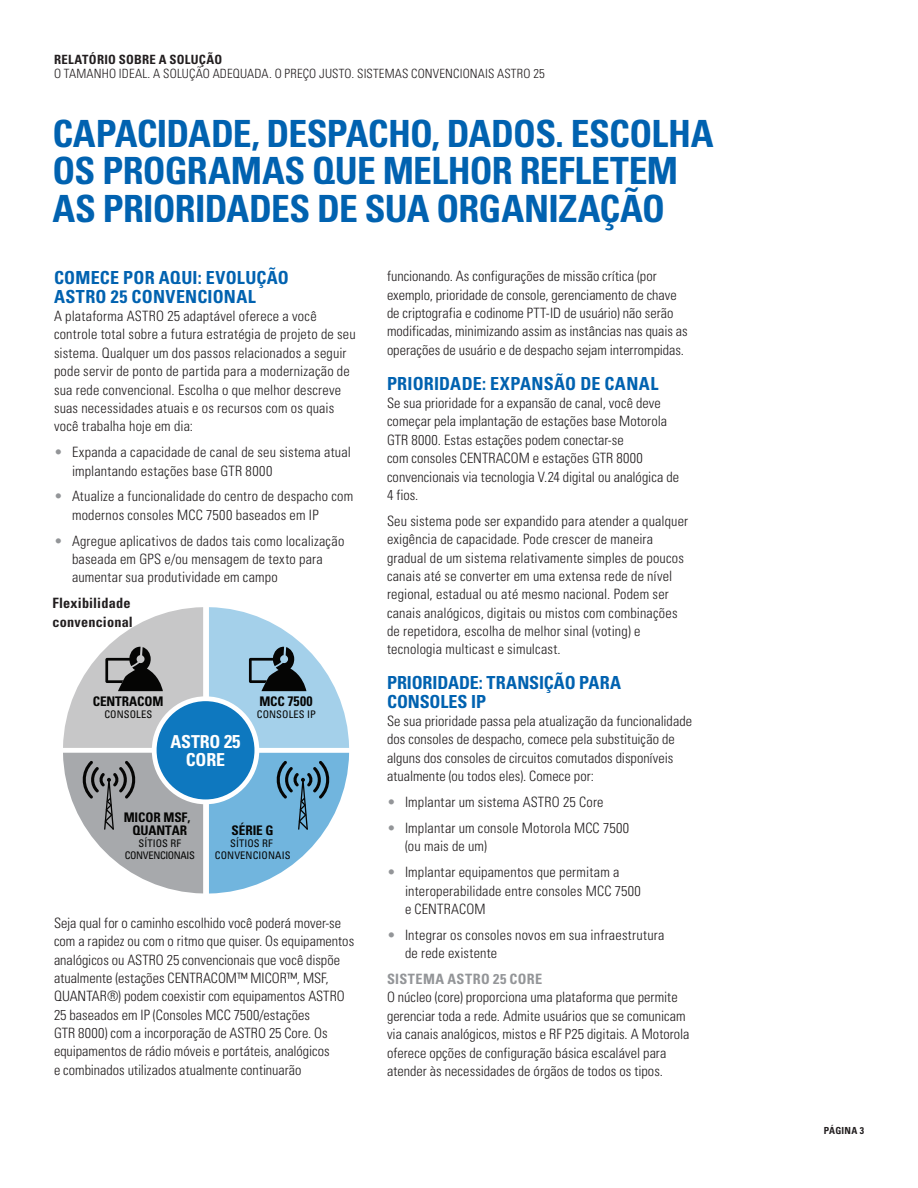
<style>
.page{position:relative;width:918px;height:1188px;background:#fff}
.page>*{position:absolute;margin:0;border:0;box-sizing:border-box;transform-origin:0 0}
.larger_blue_heads{font:700 condensed 37.5px/37.5px "Univers";letter-spacing:-.02em;color:#0162b0}
.blue_heads{font:700 condensed 18px/18.3px "Univers";letter-spacing:.01em;color:#0162b0}
.t1{font:700 condensed 17.85px/18.8px "Univers";letter-spacing:-.01em;color:#fff;text-align:center}
.bullet{font:300 condensed 14.25px/18.3px "Univers";letter-spacing:.005em;color:#231f20}
.body{font:300 condensed 14.25px/18.3px "Univers";letter-spacing:.01em;color:#231f20}
._50_K_sub_heads{font:700 condensed 14.25px/18.3px "Univers";letter-spacing:.015em;color:#231f20}
._50_K_sub_heads-2{font:700 condensed 14.25px "Univers";letter-spacing:.03em;color:#939598}
.t2{font:700 condensed 13.8px "Univers";color:#050504}
.t3{font:700 condensed 13.2px/13.2px "Univers";letter-spacing:-.005em;color:#050504;text-align:center}
.t4{font:300 condensed 12.75px "Univers";letter-spacing:.01em;color:#231f20}
.t5{font:700 condensed 12.75px "Univers";letter-spacing:.02em;color:#231f20}
.t6{font:condensed 10.5px/11.7px "Univers";letter-spacing:.01em;color:#050504;text-align:center}
.t7{font:condensed 10.5px/11.7px "Univers";letter-spacing:-.02em;color:#050504;text-align:center}
.t8{font:700 condensed 9.75px "Univers";letter-spacing:.025em;color:#231f20}
.s1{color:#939598}
.s2{font-size:13.2px}
.s3{font-size:18.6px}
</style>
<div class="page">
<div style="left:157px;top:701px;width:97px;height:98px;background:#0e78bf;border-radius:50%"></div>
<svg style="left:209px;top:607px;width:140px;height:286px"></svg>
<svg style="left:63px;top:607px;width:140px;height:286px"></svg>
<p class="t5" style="left:54px;top:52px;width:170px">RELATÓRIO SOBRE A SOLUÇÃO</p>
<p class="t4" style="left:54px;top:66px;width:492px">O TAMANHO IDEAL. A SOLUÇÃO ADEQUADA. O PREÇO JUSTO. SISTEMAS CONVENCIONAIS ASTRO 25</p>
<p class="larger_blue_heads" style="left:52px;top:114px;width:663px">CAPACIDADE, DESPACHO, DADOS. ESCOLHA<br>OS PROGRAMAS QUE MELHOR REFLETEM<br>AS PRIORIDADES DE SUA ORGANIZAÇÃO</p>
<p class="blue_heads" style="left:54px;top:268px;width:236px">COMECE POR AQUI: EVOLUÇÃO<br>ASTRO 25 CONVENCIONAL</p>
<p class="body" style="left:54px;top:307px;width:303px">A plataforma ASTRO 25 adaptável oferece a você controle total sobre a futura estratégia de projeto de seu sistema. Qualquer um dos passos relacionados a seguir pode servir de ponto de partida para a modernização de sua rede convencional. Escolha o que melhor descreve suas necessidades atuais e os recursos com os quais você trabalha hoje em dia:</p>
<p class="bullet" style="left:72px;top:443px;width:280px;text-indent:-18px"><span class="s1">•</span> Expanda a capacidade de canal de seu sistema atual implantando estações base GTR 8000</p>
<p class="bullet" style="left:72px;top:487px;width:283px;text-indent:-18px"><span class="s1">•</span> Atualize a funcionalidade do centro de despacho com modernos consoles MCC 7500 baseados em IP</p>
<p class="bullet" style="left:72px;top:531px;width:274px;text-indent:-18px"><span class="s1">•</span> Agregue aplicativos de dados tais como localização baseada em GPS e/ou mensagem de texto para aumentar sua produtividade em campo</p>
<p class="bullet" style="left:387px;top:267px;width:302px">funcionando. As configurações de missão crítica (por exemplo, prioridade de console, gerenciamento de chave de criptografia e codinome PTT-ID de usuário) não serão modificadas, minimizando assim as instâncias nas quais as operações de usuário e de despacho sejam interrompidas.</p>
<p class="blue_heads" style="left:387px;top:374px;width:273px">PRIORIDADE: EXPANSÃO DE CANAL</p>
<p class="bullet" style="left:387px;top:394px;width:294px">Se sua prioridade for a expansão de canal, você deve começar pela implantação de estações base Motorola GTR 8000. Estas estações podem conectar-se<br>com consoles CENTRACOM e estações GTR 8000 convencionais via tecnologia V.24 digital ou analógica de 4 fios.</p>
<p class="bullet" style="left:387px;top:511px;width:303px">Seu sistema pode ser expandido para atender a qualquer exigência de capacidade. Pode crescer de maneira gradual de um sistema relativamente simples de poucos canais até se converter em uma extensa rede de nível regional, estadual ou até mesmo nacional. Podem ser canais analógicos, digitais ou mistos com combinações de repetidora, escolha de melhor sinal (voting) e tecnologia multicast e simulcast.</p>
<p class="blue_heads" style="left:387px;top:673px;width:236px">PRIORIDADE: TRANSIÇÃO PARA<br>CONSOLES IP</p>
<p class="body" style="left:387px;top:712px;width:307px">Se sua prioridade passa pela atualização da funcionalidade dos consoles de despacho, comece pela substituição de alguns dos consoles de circuitos comutados disponíveis atualmente (ou todos eles). Comece por:</p>
<p class="bullet" style="left:387px;top:793px;width:218px"><span class="s1">•</span> Implantar um sistema ASTRO 25 Core</p>
<p class="bullet" style="left:405px;top:819px;width:226px;text-indent:-18px"><span class="s1">•</span> Implantar um console Motorola MCC 7500 (ou mais de um)</p>
<p class="bullet" style="left:405px;top:863px;width:237px;text-indent:-18px"><span class="s1">•</span> Implantar equipamentos que permitam a interoperabilidade entre consoles MCC 7500 e CENTRACOM</p>
<p class="bullet" style="left:405px;top:925px;width:261px;text-indent:-18px"><span class="s1">•</span> Integrar os consoles novos em sua infraestrutura de rede existente</p>
<p class="_50_K_sub_heads-2" style="left:387px;top:970px;width:157px">SISTEMA ASTRO 25 CORE</p>
<p class="body" style="left:387px;top:988px;width:304px">O núcleo (core) proporciona uma plataforma que permite gerenciar toda a rede. Admite usuários que se comunicam via canais analógicos, mistos e RF P25 digitais. A Motorola oferece opções de configuração básica escalável para atender às necessidades de órgãos de todos os tipos.</p>
<p class="_50_K_sub_heads" style="left:52px;top:594px;width:82px">Flexibilidade convencional</p>
<p class="t2" style="left:259px;top:693px;width:55px"><span class="s2">MCC</span> 7500</p>
<p class="t6" style="left:257px;top:708px;width:61px">CONSOLES IP</p>
<p class="t3" style="left:93px;top:695px;width:72px">CENTRACOM</p>
<p class="t6" style="left:104px;top:708px;width:49px">CONSOLES</p>
<p class="t1" style="left:171px;top:732px;width:71px">ASTRO <span class="s3">25<br></span>CORE</p>
<p class="t3" style="left:124px;top:810px;width:68px">MICOR MSF,<br>QUANTAR</p>
<p class="t7" style="left:125px;top:837px;width:72px">SÍTIOS RF<br>CONVENCIONAIS</p>
<p class="t3" style="left:232px;top:823px;width:44px">SÉRIE G</p>
<p class="t6" style="left:215px;top:837px;width:77px">SÍTIOS RF<br>CONVENCIONAIS</p>
<p class="bullet" style="left:54px;top:913px;width:302px">Seja qual for o caminho escolhido você poderá mover-se com a rapidez ou com o ritmo que quiser. Os equipamentos analógicos ou ASTRO 25 convencionais que você dispõe atualmente (estações CENTRACOM™ MICOR™, MSF, QUANTAR®) podem coexistir com equipamentos ASTRO 25 baseados em IP (Consoles MCC 7500/estações<br>GTR 8000) com a incorporação de ASTRO 25 Core. Os equipamentos de rádio móveis e portáteis, analógicos<br>e combinados utilizados atualmente continuarão</p>
<p class="t8" style="left:824px;top:1125px;width:42px">PÁGINA 3</p>
</div>
